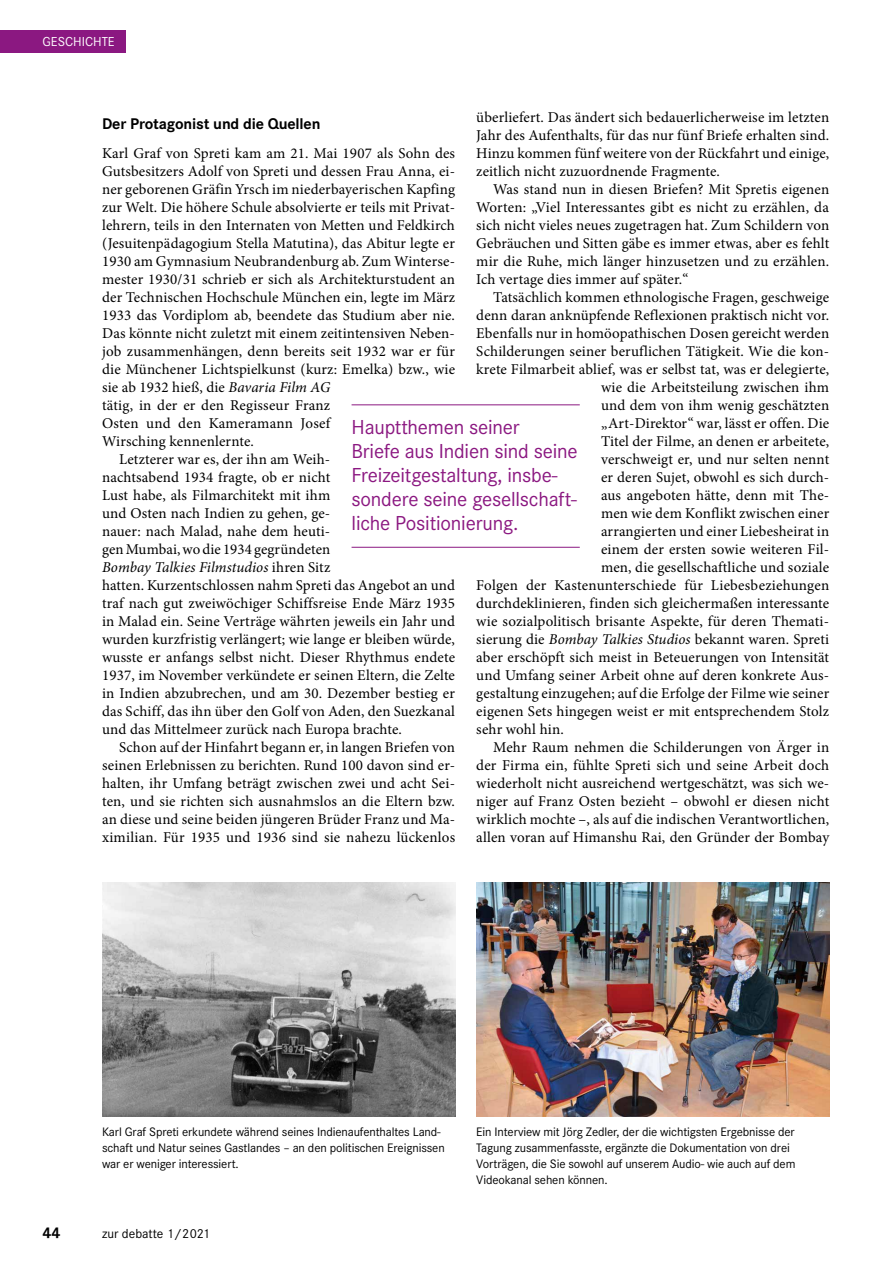
<style>
.page{position:relative;width:893px;height:1263px;background:#fff}
.page>*{position:absolute;margin:0;border:0;box-sizing:border-box;transform-origin:0 0}
.t1{font:21px/24px "Corporate S";letter-spacing:-.01em;color:#8b1881}
.t2{font:700 16.05px "Corporate S";letter-spacing:-.01em;color:#000}
.t3{font:15px/18px "Minion Pro";letter-spacing:.01em;color:#000;text-align:justify}
.t4{font:italic 15px "Minion Pro";color:#000}
.t5{font:13.5px "Corporate S";color:#000}
.t6{font:13.5px "Corporate S";color:#fff}
.t7{font:12.75px/16px "Corporate S";letter-spacing:-.01em;color:#000}
.s1{font-style:italic}
.s2{font-style:normal}
</style>
<div class="page">
<hr style="left:352px;top:404px;width:228px;height:1px;background:#8b1881">
<hr style="left:352px;top:547px;width:228px;height:1px;background:#8b1881">
<img style="left:102px;top:883px;width:353px;height:233px">
<img style="left:476px;top:883px;width:353px;height:233px">
<div style="left:0;top:30px;width:125px;height:23px;background:#8b1881"></div>
<p class="t6" style="left:43px;top:32px;width:74px">GESCHICHTE</p>
<p class="t3" style="left:476px;top:108px;width:354px">überliefert. Das ändert sich bedauerlicherweise im letzten Jahr des Aufenthalts, für das nur fünf Briefe erhalten sind.<br>Hinzu kommen fünf weitere von der Rückfahrt und einige, zeitlich nicht zuzuordnende Fragmente.</p>
<p class="t3" style="left:476px;top:180px;width:354px;text-indent:17px">Was stand nun in diesen Briefen? Mit Spretis eigenen Worten: „Viel Interessantes gibt es nicht zu erzählen, da sich nicht vieles neues zugetragen hat. Zum Schildern von Gebräuchen und Sitten gäbe es immer etwas, aber es fehlt mir die Ruhe, mich länger hinzusetzen und zu erzählen.<br>Ich vertage dies immer auf später.“</p>
<p class="t3" style="left:493px;top:288px;width:337px">Tatsächlich kommen ethnologische Fragen, geschweige</p>
<p class="t3" style="left:476px;top:306px;width:354px">denn daran anknüpfende Reflexionen praktisch nicht vor.</p>
<p class="t3" style="left:476px;top:324px;width:354px">Ebenfalls nur in homöopathischen Dosen gereicht werden</p>
<p class="t3" style="left:476px;top:342px;width:354px">Schilderungen seiner beruflichen Tätigkeit. Wie die kon-</p>
<p class="t3" style="left:476px;top:360px;width:354px">krete Filmarbeit ablief, was er selbst tat, was er delegierte,</p>
<p class="t3" style="left:601px;top:378px;width:230px">wie die Arbeitsteilung zwischen ihm</p>
<p class="t3" style="left:601px;top:396px;width:230px">und dem von ihm wenig geschätzten</p>
<p class="t3" style="left:601px;top:414px;width:230px">„Art-Direktor“ war, lässt er offen. Die</p>
<p class="t3" style="left:601px;top:432px;width:230px">Titel der Filme, an denen er arbeitete,</p>
<p class="t3" style="left:601px;top:450px;width:230px">verschweigt er, und nur selten nennt</p>
<p class="t3" style="left:601px;top:468px;width:230px">er deren Sujet, obwohl es sich durch-</p>
<p class="t3" style="left:601px;top:486px;width:230px">aus angeboten hätte, denn mit The-</p>
<p class="t3" style="left:601px;top:504px;width:230px">men wie dem Konflikt zwischen einer</p>
<p class="t3" style="left:601px;top:522px;width:230px">arrangierten und einer Liebesheirat in</p>
<p class="t3" style="left:601px;top:540px;width:230px">einem der ersten sowie weiteren Fil-</p>
<p class="t3" style="left:601px;top:558px;width:230px">men, die gesellschaftliche und soziale</p>
<p class="t3" style="left:476px;top:576px;width:354px">Folgen der Kastenunterschiede für Liebesbeziehungen</p>
<p class="t3" style="left:476px;top:594px;width:354px">durchdeklinieren, finden sich gleichermaßen interessante</p>
<p class="t3" style="left:476px;top:612px;width:354px">wie sozialpolitisch brisante Aspekte, für deren Themati-</p>
<p class="t3" style="left:476px;top:630px;width:354px">sierung die <span class="s1">Bombay Talkies Studios</span> bekannt waren. Spreti</p>
<p class="t3" style="left:476px;top:648px;width:354px">aber erschöpft sich meist in Beteuerungen von Intensität</p>
<p class="t3" style="left:476px;top:666px;width:354px">und Umfang seiner Arbeit ohne auf deren konkrete Aus-</p>
<p class="t3" style="left:476px;top:684px;width:354px">gestaltung einzugehen; auf die Erfolge der Filme wie seiner</p>
<p class="t3" style="left:476px;top:702px;width:354px">eigenen Sets hingegen weist er mit entsprechendem Stolz</p>
<p class="t3" style="left:476px;top:720px;width:89px">sehr wohl hin.</p>
<p class="t3" style="left:493px;top:738px;width:337px">Mehr Raum nehmen die Schilderungen von Ärger in</p>
<p class="t3" style="left:476px;top:756px;width:354px">der Firma ein, fühlte Spreti sich und seine Arbeit doch</p>
<p class="t3" style="left:476px;top:774px;width:354px">wiederholt nicht ausreichend wertgeschätzt, was sich we-</p>
<p class="t3" style="left:476px;top:792px;width:354px">niger auf Franz Osten bezieht – obwohl er diesen nicht</p>
<p class="t3" style="left:476px;top:810px;width:354px">wirklich mochte –, als auf die indischen Verantwortlichen,</p>
<p class="t3" style="left:476px;top:828px;width:354px">allen voran auf Himanshu Rai, den Gründer der Bombay</p>
<p class="t2" style="left:102px;top:113px;width:220px">Der Protagonist und die Quellen</p>
<p class="t3" style="left:102px;top:144px;width:355px">Karl Graf von Spreti kam am 21. Mai 1907 als Sohn des</p>
<p class="t3" style="left:102px;top:162px;width:354px">Gutsbesitzers Adolf von Spreti und dessen Frau Anna, ei-</p>
<p class="t3" style="left:102px;top:180px;width:354px">ner geborenen Gräfin Yrsch im niederbayerischen Kapfing</p>
<p class="t3" style="left:102px;top:198px;width:354px">zur Welt. Die höhere Schule absolvierte er teils mit Privat-</p>
<p class="t3" style="left:102px;top:216px;width:354px">lehrern, teils in den Internaten von Metten und Feldkirch</p>
<p class="t3" style="left:102px;top:234px;width:354px">(Jesuitenpädagogium Stella Matutina), das Abitur legte er</p>
<p class="t3" style="left:102px;top:252px;width:354px">1930 am Gymnasium Neubrandenburg ab. Zum Winterse-</p>
<p class="t3" style="left:102px;top:270px;width:354px">mester 1930/31 schrieb er sich als Architekturstudent an</p>
<p class="t3" style="left:102px;top:288px;width:354px">der Technischen Hochschule München ein, legte im März</p>
<p class="t3" style="left:102px;top:306px;width:354px">1933 das Vordiplom ab, beendete das Studium aber nie.</p>
<p class="t3" style="left:102px;top:324px;width:354px">Das könnte nicht zuletzt mit einem zeitintensiven Neben-</p>
<p class="t3" style="left:102px;top:342px;width:354px">job zusammenhängen, denn bereits seit 1932 war er für</p>
<p class="t3" style="left:102px;top:360px;width:355px">die Münchener Lichtspielkunst (kurz: Emelka) bzw., wie</p>
<p class="t3" style="left:102px;top:378px;width:230px">sie ab 1932 hieß, die <span class="s1">Bavaria Film AG</span></p>
<p class="t3" style="left:102px;top:396px;width:230px">tätig, in der er den Regisseur Franz</p>
<p class="t3" style="left:102px;top:414px;width:230px">Osten und den Kameramann Josef</p>
<p class="t3" style="left:102px;top:432px;width:153px">Wirsching kennenlernte.</p>
<p class="t3" style="left:119px;top:450px;width:213px">Letzterer war es, der ihn am Weih-</p>
<p class="t3" style="left:102px;top:468px;width:230px">nachtsabend 1934 fragte, ob er nicht</p>
<p class="t3" style="left:102px;top:486px;width:230px">Lust habe, als Filmarchitekt mit ihm</p>
<p class="t3" style="left:102px;top:504px;width:230px">und Osten nach Indien zu gehen, ge-</p>
<p class="t3" style="left:102px;top:522px;width:230px">nauer: nach Malad, nahe dem heuti-</p>
<p class="t3" style="left:102px;top:540px;width:230px">gen Mumbai, wo die 1934 gegründeten</p>
<p class="t4" style="left:102px;top:557px;width:230px">Bombay Talkies Filmstudios <span class="s2">ihren Sitz</span></p>
<p class="t3" style="left:102px;top:576px;width:354px">hatten. Kurzentschlossen nahm Spreti das Angebot an und</p>
<p class="t3" style="left:102px;top:594px;width:354px">traf nach gut zweiwöchiger Schiffsreise Ende März 1935</p>
<p class="t3" style="left:102px;top:612px;width:354px">in Malad ein. Seine Verträge währten jeweils ein Jahr und</p>
<p class="t3" style="left:102px;top:630px;width:354px">wurden kurzfristig verlängert; wie lange er bleiben würde,</p>
<p class="t3" style="left:102px;top:648px;width:354px">wusste er anfangs selbst nicht. Dieser Rhythmus endete</p>
<p class="t3" style="left:102px;top:666px;width:354px">1937, im November verkündete er seinen Eltern, die Zelte</p>
<p class="t3" style="left:102px;top:684px;width:354px">in Indien abzubrechen, und am 30. Dezember bestieg er</p>
<p class="t3" style="left:102px;top:702px;width:354px">das Schiff, das ihn über den Golf von Aden, den Suezkanal</p>
<p class="t3" style="left:102px;top:720px;width:301px">und das Mittelmeer zurück nach Europa brachte.</p>
<p class="t3" style="left:119px;top:738px;width:337px">Schon auf der Hinfahrt begann er, in langen Briefen von</p>
<p class="t3" style="left:102px;top:756px;width:354px">seinen Erlebnissen zu berichten. Rund 100 davon sind er-</p>
<p class="t3" style="left:102px;top:774px;width:354px">halten, ihr Umfang beträgt zwischen zwei und acht Sei-</p>
<p class="t3" style="left:102px;top:792px;width:354px">ten, und sie richten sich ausnahmslos an die Eltern bzw.</p>
<p class="t3" style="left:102px;top:810px;width:354px">an diese und seine beiden jüngeren Brüder Franz und Ma-</p>
<p class="t3" style="left:102px;top:828px;width:355px">ximilian. Für 1935 und 1936 sind sie nahezu lückenlos</p>
<h1 class="t1" style="left:352px;top:414px;width:228px">Hauptthemen seiner<br>Briefe aus Indien sind seine<br>Freizeitgestaltung, insbe&shy;sondere seine gesellschaft&shy;liche Positionierung.</h1>
<p class="t7" style="left:102px;top:1123px;width:344px">Karl Graf Spreti erkundete während seines Indienaufenthaltes Land&shy;schaft und Natur seines Gastlandes – an den politischen Ereignissen war er weniger interessiert.</p>
<p class="t7" style="left:476px;top:1123px;width:321px">Ein Interview mit Jörg Zedler, der die wichtigsten Ergebnisse der Tagung zusammenfasste, ergänzte die Dokumentation von drei Vorträgen, die Sie sowohl auf unserem Audio- wie auch auf dem Videokanal sehen können.</p>
<p class="t2" style="left:43px;top:1221px;width:20px">44</p>
<p class="t5" style="left:102px;top:1224px;width:109px">zur debatte 1/2021</p>
</div>
